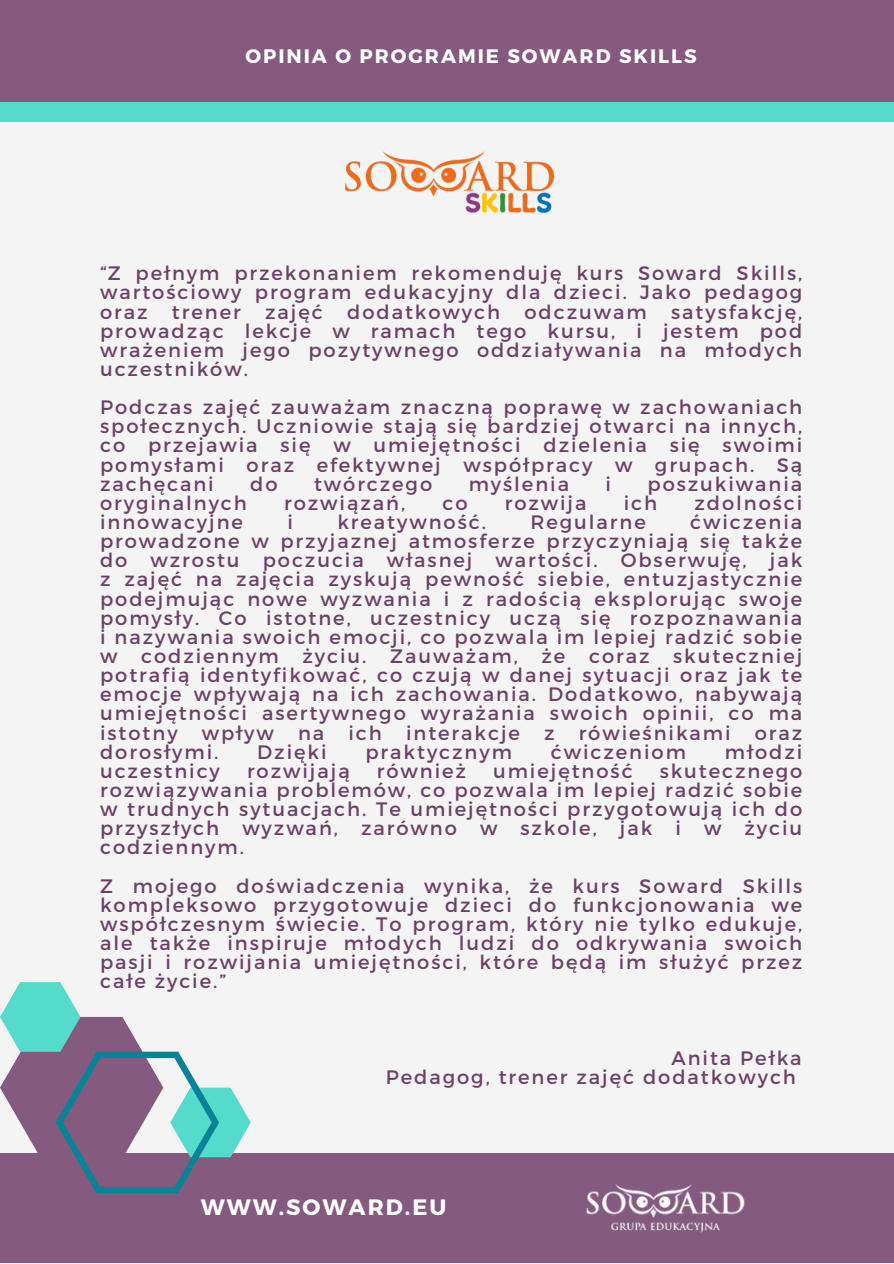
<style>
.page{position:relative;width:894px;height:1264px;background:#fff}
.page>*{position:absolute;margin:0;border:0;box-sizing:border-box;transform-origin:0 0}
.t1{font:700 22.2px "Montserrat";letter-spacing:.09em;color:#fff}
.t2{font:19.5px/19.2px "Montserrat";letter-spacing:.1em;color:#6b4266;text-align:justify}
.t3{font:700 19.5px "Montserrat";letter-spacing:.1em;color:#fff}
</style>
<div class="page">
<div style="left:0;top:0;width:893px;height:1263px;background:#f4f4f4"></div>
<svg style="left:135px;top:734px;width:7px;height:7px"></svg>
<div style="left:0;top:14px;width:893px;height:108px;background:#55dbcb"></div>
<div style="left:0;top:0;width:893px;height:102px;background:#855a7e"></div>
<div style="left:0;top:1153px;width:893px;height:110px;background:#855a7f"></div>
<img style="left:586px;top:1184px;width:159px;height:49px">
<svg style="left:0;top:982px;width:251px;height:211px"></svg>
<img style="left:345px;top:151px;width:208px;height:62px">
<p class="t3" style="left:245px;top:43px;width:452px">OPINIA O PROGRAMIE SOWARD SKILLS</p>
<p class="t2" style="left:100px;top:263px;width:703px">“Z pełnym przekonaniem rekomenduję kurs Soward Skills, wartościowy program edukacyjny dla dzieci. Jako pedagog oraz</p>
<p class="t2" style="left:172px;top:301px;width:70px">trener</p>
<p class="t2" style="left:265px;top:301px;width:59px">zajęć</p>
<p class="t2" style="left:347px;top:301px;width:154px">dodatkowych</p>
<p class="t2" style="left:524px;top:301px;width:124px">odczuwam</p>
<p class="t2" style="left:100px;top:301px;width:703px;text-indent:571px">satysfakcję, prowadząc lekcje w ramach tego kursu, i jestem pod wrażeniem jego pozytywnego oddziaływania na młodych uczestników.</p>
<p class="t2" style="left:100px;top:397px;width:703px">Podczas zajęć zauważam znaczną poprawę w zachowaniach społecznych. Uczniowie stają się bardziej otwarci na innych, co przejawia się w umiejętności dzielenia się swoimi pomysłami oraz efektywnej współpracy w grupach. Są zachęcani</p>
<p class="t2" style="left:250px;top:473px;width:29px">do</p>
<p class="t2" style="left:314px;top:473px;width:120px">twórczego</p>
<p class="t2" style="left:468px;top:473px;width:102px">myślenia</p>
<p class="t2" style="left:605px;top:473px;width:7px">i</p>
<p class="t2" style="left:647px;top:473px;width:156px">poszukiwania</p>
<p class="t2" style="left:100px;top:492px;width:148px">oryginalnych</p>
<p class="t2" style="left:284px;top:492px;width:123px">rozwiązań,</p>
<p class="t2" style="left:442px;top:492px;width:27px">co</p>
<p class="t2" style="left:504px;top:492px;width:83px">rozwija</p>
<p class="t2" style="left:623px;top:492px;width:35px">ich</p>
<p class="t2" style="left:694px;top:492px;width:109px">zdolności</p>
<p class="t2" style="left:100px;top:511px;width:144px">innowacyjne</p>
<p class="t2" style="left:287px;top:511px;width:7px">i</p>
<p class="t2" style="left:337px;top:511px;width:150px">kreatywność.</p>
<p class="t2" style="left:530px;top:511px;width:117px">Regularne</p>
<p class="t2" style="left:100px;top:511px;width:703px;text-indent:590px">ćwiczenia prowadzone w przyjaznej atmosferze przyczyniają się także do wzrostu poczucia własnej wartości. Obserwuję, jak z zajęć na zajęcia zyskują pewność siebie, entuzjastycznie podejmując nowe wyzwania i z radością eksplorując swoje pomysły. Co istotne, uczestnicy uczą się rozpoznawania i nazywania swoich emocji, co pozwala im lepiej radzić sobie w codziennym życiu. Zauważam, że coraz skuteczniej potrafią identyfikować, co czują w danej sytuacji oraz jak te emocje wpływają na ich zachowania. Dodatkowo, nabywają umiejętności asertywnego wyrażania swoich opinii, co ma istotny wpływ na ich interakcje z rówieśnikami oraz dorosłymi.</p>
<p class="t2" style="left:257px;top:741px;width:71px">Dzięki</p>
<p class="t2" style="left:365px;top:741px;width:148px">praktycznym</p>
<p class="t2" style="left:550px;top:741px;width:137px">ćwiczeniom</p>
<p class="t2" style="left:724px;top:741px;width:79px">młodzi</p>
<p class="t2" style="left:100px;top:760px;width:121px">uczestnicy</p>
<p class="t2" style="left:247px;top:760px;width:104px">rozwijają</p>
<p class="t2" style="left:377px;top:760px;width:91px">również</p>
<p class="t2" style="left:493px;top:760px;width:141px">umiejętność</p>
<p class="t2" style="left:100px;top:760px;width:703px;text-indent:559px">skutecznego rozwiązywania problemów, co pozwala im lepiej radzić sobie w trudnych sytuacjach. Te umiejętności przygotowują ich do przyszłych wyzwań, zarówno w szkole, jak i w życiu codziennym.</p>
<p class="t2" style="left:100px;top:875px;width:703px">Z mojego doświadczenia wynika, że kurs Soward Skills kompleksowo przygotowuje dzieci do funkcjonowania we współczesnym świecie. To program, który nie tylko edukuje, ale także inspiruje młodych ludzi do odkrywania swoich pasji i rozwijania umiejętności, które będą im służyć przez całe życie.”</p>
<p class="t2" style="left:671px;top:1047px;width:132px">Anita Pełka</p>
<p class="t2" style="left:385px;top:1066px;width:411px">Pedagog, trener zajęć dodatkowych</p>
<p class="t1" style="left:201px;top:1192px;width:247px">WWW.SOWARD.EU</p>
</div>
